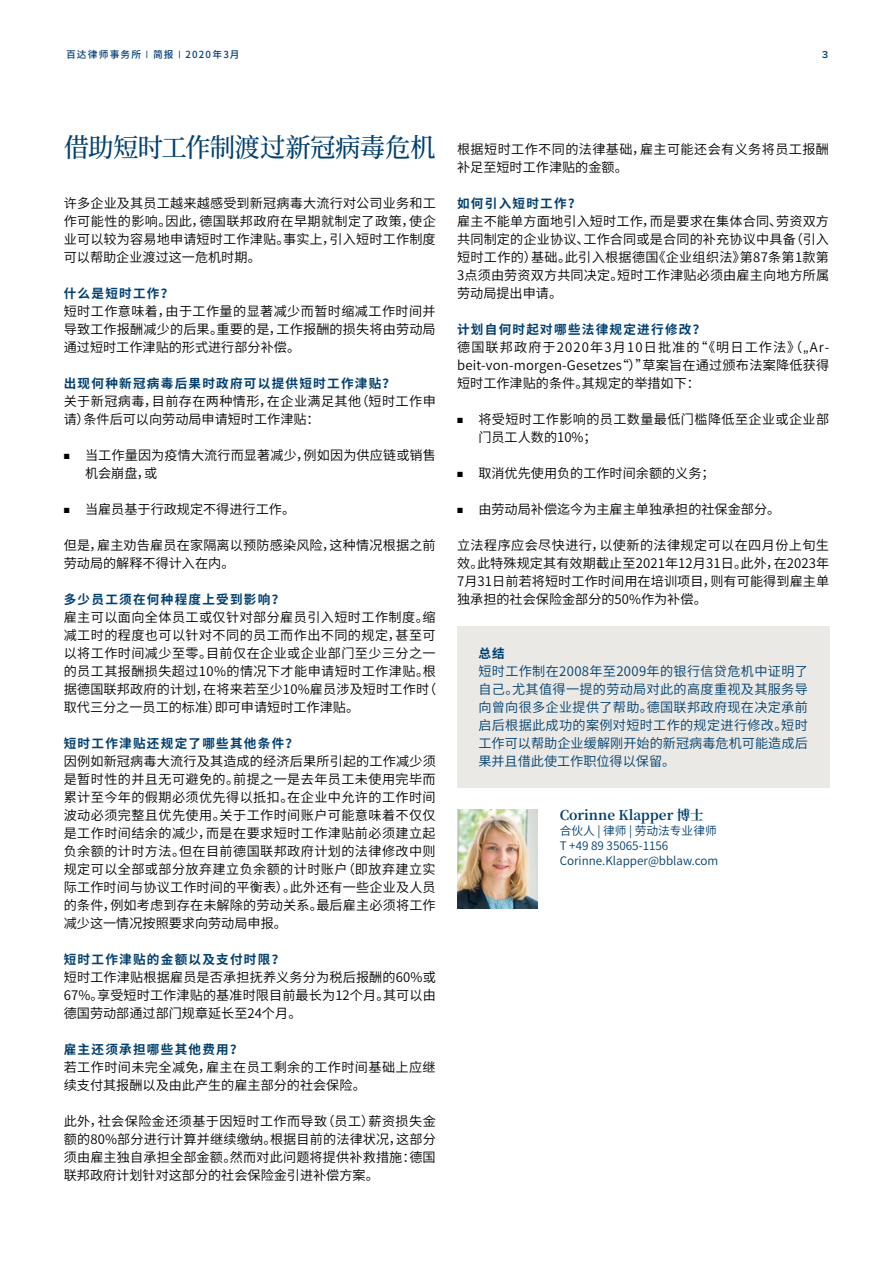
<style>
.page{position:relative;width:893px;height:1263px;background:#fff}
.page>*{position:absolute;margin:0;border:0;box-sizing:border-box;transform-origin:0 0}
.t1{font:500 26.25px "Noto Serif CJ Ksc";letter-spacing:-.025em;color:#003f6f}
.t2{font:700 13.5px "Noto Serif CJ Ksc";color:#003f6f}
.t3{font:600 13.2px/18px "Noto Sans CJ Ksc";letter-spacing:.01em;color:#000;text-align:justify}
.t4{font:600 13.2px/18px "Noto Sans CJ Ksc";letter-spacing:.03em;color:#000}
.t5{font:600 13.2px/18px "Noto Sans CJ Ksc";letter-spacing:.005em;color:#003f6f;text-align:justify}
.t6{font:700 12.6px "Noto Sans CJ Ksc";letter-spacing:.1em;color:#003f6f}
.t7{font:600 11.7px/15px "Noto Sans CJ Ksc";color:#003f6f}
.t8{font:600 10.5px "Proxima Nova";color:#003e77}
.t9{font:500 9.75px "Noto Sans CJ Ksc";letter-spacing:.12em;color:#003e77}
.s1{font-family:"Proxima Nova";font-weight:600;font-size:10.5px}
.s2{font-family:"Proxima Nova";font-weight:400;font-size:9px}
</style>
<div class="page">
<img style="left:457px;top:810px;width:81px;height:99px">
<div style="left:457px;top:626px;width:372px;height:161px;background:#eae9e5"></div>
<p class="t9" style="left:66px;top:49px;width:175px">百达律师事务所 <span class="s1">|</span> 简报 <span class="s1">|</span> 2020年3月</p>
<p class="t8" style="left:822px;top:47px;width:8px">3</p>
<h1 class="t1" style="left:64px;top:133px;width:373px">借助短时工作制渡过新冠病毒危机</h1>
<p class="t3" style="left:64px;top:194px;width:374px">许多企业及其员工越来越感受到新冠病毒大流行对公司业务和工作可能性的影响。因此，德国联邦政府在早期就制定了政策，使企业可以较为容易地申请短时工作津贴。事实上，引入短时工作制度可以帮助企业渡过这一危机时期。</p>
<p class="t6" style="left:64px;top:286px;width:111px">什么是短时工作？</p>
<p class="t3" style="left:64px;top:302px;width:373px">短时工作意味着，由于工作量的显著减少而暂时缩减工作时间并导致工作报酬减少的后果。重要的是，工作报酬的损失将由劳动局通过短时工作津贴的形式进行部分补偿。</p>
<p class="t6" style="left:64px;top:376px;width:333px">出现何种新冠病毒后果时政府可以提供短时工作津贴？</p>
<p class="t4" style="left:64px;top:392px;width:373px">关于新冠病毒，目前存在两种情形，在企业满足其他（短时工作申请）条件后可以向劳动局申请短时工作津贴：</p>
<p class="t3" style="left:85px;top:446px;width:352px;text-indent:-21px"><span class="s2">■</span> 当工作量因为疫情大流行而显著减少，例如因为供应链或销售机会崩盘，或</p>
<p class="t3" style="left:64px;top:500px;width:233px"><span class="s2">■</span> 当雇员基于行政规定不得进行工作。</p>
<p class="t3" style="left:64px;top:536px;width:373px">但是，雇主劝告雇员在家隔离以预防感染风险，这种情况根据之前劳动局的解释不得计入在内。</p>
<p class="t6" style="left:64px;top:592px;width:222px">多少员工须在何种程度上受到影响？</p>
<p class="t3" style="left:64px;top:608px;width:374px">雇主可以面向全体员工或仅针对部分雇员引入短时工作制度。缩减工时的程度也可以针对不同的员工而作出不同的规定，甚至可以将工作时间减少至零。目前仅在企业或企业部门至少三分之一的员工其报酬损失超过10%的情况下才能申请短时工作津贴。根据德国联邦政府的计划，在将来若至少10%雇员涉及短时工作时（取代三分之一员工的标准）即可申请短时工作津贴。</p>
<p class="t6" style="left:64px;top:736px;width:236px">短时工作津贴还规定了哪些其他条件？</p>
<p class="t3" style="left:64px;top:752px;width:374px">因例如新冠病毒大流行及其造成的经济后果所引起的工作减少须是暂时性的并且无可避免的。前提之一是去年员工未使用完毕而累计至今年的假期必须优先得以抵扣。在企业中允许的工作时间波动必须完整且优先使用。关于工作时间账户可能意味着不仅仅是工作时间结余的减少，而是在要求短时工作津贴前必须建立起负余额的计时方法。但在目前德国联邦政府计划的法律修改中则规定可以全部或部分放弃建立负余额的计时账户（即放弃建立实际工作时间与协议工作时间的平衡表）。此外还有一些企业及人员的条件，例如考虑到存在未解除的劳动关系。最后雇主必须将工作减少这一情况按照要求向劳动局申报。</p>
<p class="t6" style="left:64px;top:952px;width:222px">短时工作津贴的金额以及支付时限？</p>
<p class="t3" style="left:64px;top:968px;width:374px">短时工作津贴根据雇员是否承担抚养义务分为税后报酬的60%或67%。享受短时工作津贴的基准时限目前最长为12个月。其可以由德国劳动部通过部门规章延长至24个月。</p>
<p class="t6" style="left:64px;top:1042px;width:180px">雇主还须承担哪些其他费用？</p>
<p class="t4" style="left:64px;top:1058px;width:373px">若工作时间未完全减免，雇主在员工剩余的工作时间基础上应继续支付其报酬以及由此产生的雇主部分的社会保险。</p>
<p class="t3" style="left:64px;top:1112px;width:374px">此外，社会保险金还须基于因短时工作而导致（员工）薪资损失金额的80%部分进行计算并继续缴纳。根据目前的法律状况，这部分须由雇主独自承担全部金额。然而对此问题将提供补救措施：德国联邦政府计划针对这部分的社会保险金引进补偿方案。</p>
<p class="t4" style="left:457px;top:140px;width:373px">根据短时工作不同的法律基础，雇主可能还会有义务将员工报酬补足至短时工作津贴的金额。</p>
<p class="t6" style="left:457px;top:196px;width:125px">如何引入短时工作？</p>
<p class="t3" style="left:457px;top:212px;width:374px">雇主不能单方面地引入短时工作，而是要求在集体合同、劳资双方共同制定的企业协议、工作合同或是合同的补充协议中具备（引入短时工作的）基础。此引入根据德国《企业组织法》第87条第1款第3点须由劳资双方共同决定。短时工作津贴必须由雇主向地方所属劳动局提出申请。</p>
<p class="t6" style="left:457px;top:322px;width:250px">计划自何时起对哪些法律规定进行修改？</p>
<p class="t3" style="left:457px;top:338px;width:374px">德国联邦政府于2020年3月10日批准的“《明日工作法》（„Ar&shy;beit-von-morgen-Gesetzes“）”草案旨在通过颁布法案降低获得短时工作津贴的条件。其规定的举措如下：</p>
<p class="t4" style="left:478px;top:410px;width:352px;text-indent:-21px"><span class="s2">■</span> 将受短时工作影响的员工数量最低门槛降低至企业或企业部门员工人数的10%；</p>
<p class="t3" style="left:457px;top:464px;width:259px"><span class="s2">■</span> 取消优先使用负的工作时间余额的义务；</p>
<p class="t3" style="left:457px;top:500px;width:325px"><span class="s2">■</span> 由劳动局补偿迄今为主雇主单独承担的社保金部分。</p>
<p class="t3" style="left:457px;top:536px;width:374px">立法程序应会尽快进行，以使新的法律规定可以在四月份上旬生效。此特殊规定其有效期截止至2021年12月31日。此外，在2023年7月31日前若将短时工作时间用在培训项目，则有可能得到雇主单独承担的社会保险金部分的50%作为补偿。</p>
<p class="t6" style="left:478px;top:646px;width:28px">总结</p>
<p class="t5" style="left:478px;top:662px;width:331px">短时工作制在2008年至2009年的银行信贷危机中证明了自己。尤其值得一提的劳动局对此的高度重视及其服务导向曾向很多企业提供了帮助。德国联邦政府现在决定承前启后根据此成功的案例对短时工作的规定进行修改。短时工作可以帮助企业缓解刚开始的新冠病毒危机可能造成后果并且借此使工作职位得以保留。</p>
<p class="t2" style="left:560px;top:807px;width:146px">Corinne Klapper 博士</p>
<p class="t7" style="left:560px;top:823px;width:160px">合伙人 | 律师 | 劳动法专业律师<br>T +49 89 35065-1156<br>Corinne.Klapper@bblaw.com</p>
</div>
